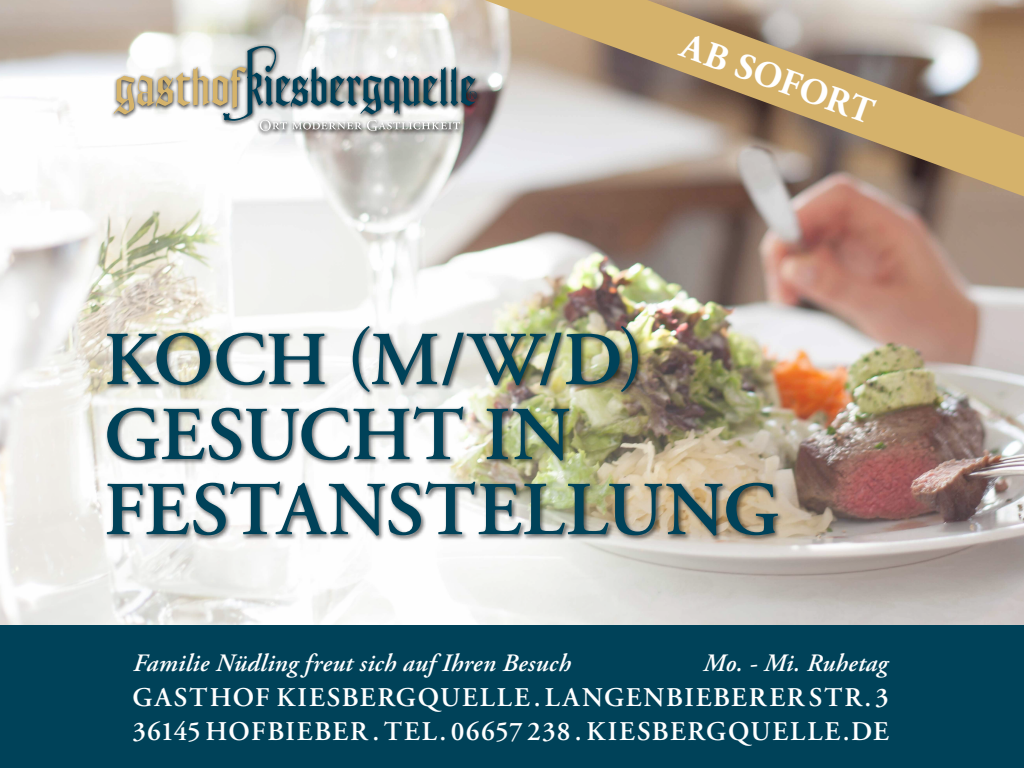
<style>
.page{position:relative;width:1024px;height:768px;background:#fff}
.page>*{position:absolute;margin:0;border:0;box-sizing:border-box;transform-origin:0 0}
.t1{font:600 76px/75px "Adobe Garamond Pro";color:#004259}
.t2{font:700 36.9px "Adobe Garamond Pro";color:#fff}
.t3{font:600 27px/34px "Adobe Garamond Pro";letter-spacing:.07em;color:#fff}
.t4{font:italic 600 25px "Adobe Garamond Pro";letter-spacing:.015em;color:#fff}
</style>
<div class="page">
<div style="left:0;top:625px;width:1024px;height:143px;background:#004259"></div>
<img style="left:0;top:0;width:1024px;height:625px">
<div style="left:110px;top:44px;width:372px;height:93px;background:#000;opacity:.75"></div>
<svg style="left:114px;top:46px;width:363px;height:85px"></svg>
<div style="left:105px;top:324px;width:679px;height:218px;background:#000;opacity:.55"></div>
<svg style="left:485px;top:0;width:539px;height:196px"></svg>
<h2 class="t2" style="left:690px;top:24px;width:204px;rotate:20deg">AB SOFORT</h2>
<h1 class="t1" style="left:104px;top:323px;width:677px">KOCH (M/W/D)<br>GESUCHT IN<br>FESTANSTELLUNG</h1>
<p class="t4" style="left:133px;top:648px;width:439px">Familie Nüdling freut sich auf Ihren Besuch</p>
<p class="t4" style="left:703px;top:648px;width:186px">Mo. - Mi. Ruhetag</p>
<p class="t3" style="left:132px;top:680px;width:758px">GASTHOF KIESBERGQUELLE . LANGENBIEBERER STR. 3<br>36145 HOFBIEBER . TEL. 06657 238 . KIESBERGQUELLE.DE</p>
</div>
